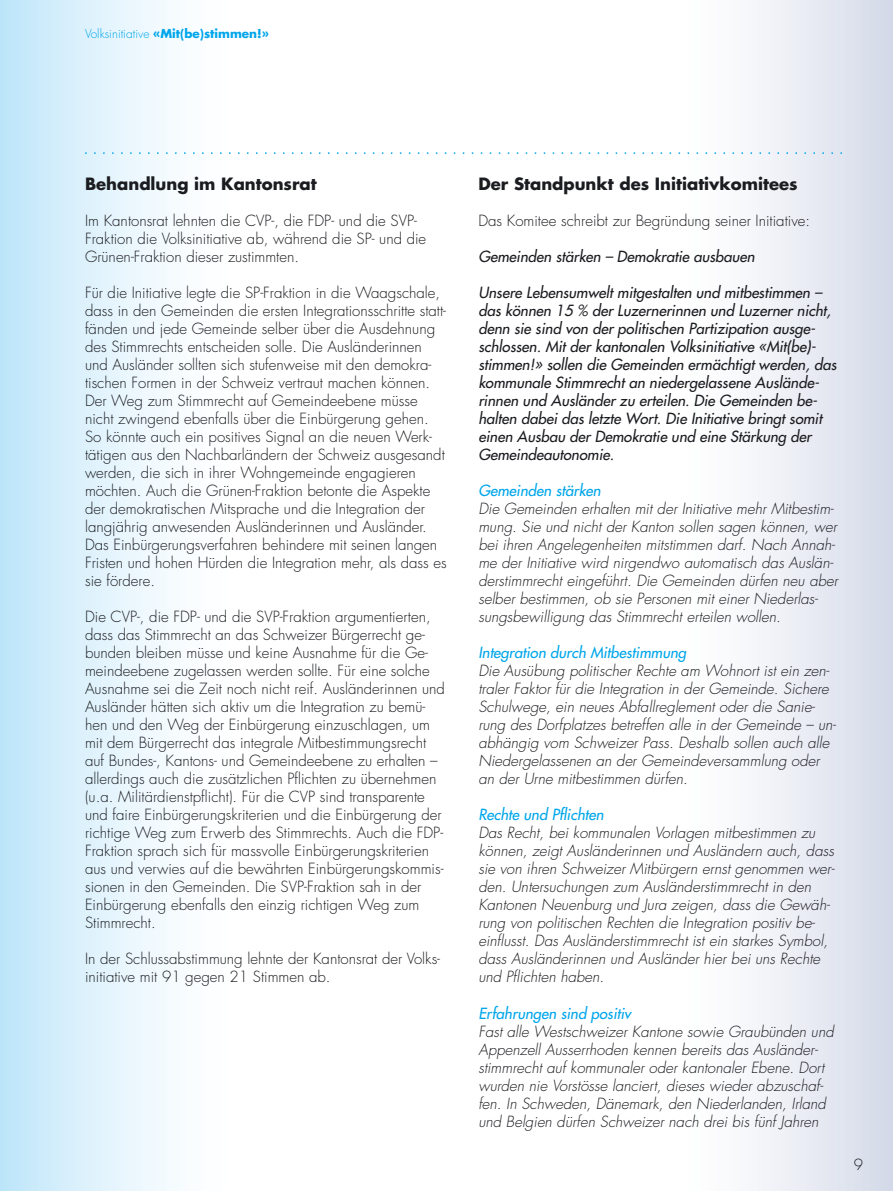
<style>
.page{position:relative;width:893px;height:1191px;background:#fff}
.page>*{position:absolute;margin:0;border:0;box-sizing:border-box;transform-origin:0 0}
.t1{font:700 16.5px "Futura";color:#1b1c20}
.t2{font:300 15px/18px "Futura";color:#1b1c20}
.t3{font:italic 300 15px/18px "Futura";color:#1b1c20}
.t4{font:italic 15px/18px "Futura";color:#1b1c20}
.t5{font:italic 15px "Futura";color:#00a6eb}
.t6{font:700 12px "Futura";color:#00a6eb}
.s1{font-weight:300}
</style>
<div class="page">
<div style="left:665px;top:0;width:228px;height:1191px;background:linear-gradient(to right,#fff,#d6dce9)"></div>
<div style="left:0;top:0;width:246px;height:1191px;background:linear-gradient(to right,#c3e7fa,#fff)"></div>
<svg style="left:85px;top:152px;width:757px;height:2px"></svg>
<p class="t6" style="left:85px;top:25px;width:186px"><span class="s1">Volksinitiative</span> «Mit(be)stimmen!»</p>
<p class="t1" style="left:85px;top:172px;width:233px">Behandlung im Kantonsrat</p>
<p class="t2" style="left:85px;top:212px;width:343px">Im Kantonsrat lehnten die CVP-, die FDP- und die SVP-<br>Fraktion die Volksinitiative ab, während die SP- und die<br>Grünen-Fraktion dieser zustimmten.</p>
<p class="t2" style="left:85px;top:284px;width:363px">Für die Initiative legte die SP-Fraktion in die Waagschale, dass in den Gemeinden die ersten Integrationsschritte statt&shy;fänden und jede Gemeinde selber über die Ausdehnung des Stimmrechts entscheiden solle. Die Ausländerinnen und Ausländer sollten sich stufenweise mit den demokra&shy;tischen Formen in der Schweiz vertraut machen können.<br>Der Weg zum Stimmrecht auf Gemeindeebene müsse nicht zwingend ebenfalls über die Einbürgerung gehen.<br>So könnte auch ein positives Signal an die neuen Werk&shy;tätigen aus den Nachbarländern der Schweiz ausgesandt werden, die sich in ihrer Wohngemeinde engagieren möchten. Auch die Grünen-Fraktion betonte die Aspekte der demokratischen Mitsprache und die Integration der langjährig anwesenden Ausländerinnen und Ausländer.<br>Das Einbürgerungsverfahren behindere mit seinen langen Fristen und hohen Hürden die Integration mehr, als dass es sie fördere.</p>
<p class="t2" style="left:85px;top:608px;width:361px">Die CVP-, die FDP- und die SVP-Fraktion argumentierten, dass das Stimmrecht an das Schweizer Bürgerrecht ge&shy;bunden bleiben müsse und keine Ausnahme für die Ge&shy;meindeebene zugelassen werden sollte. Für eine solche Ausnahme sei die Zeit noch nicht reif. Ausländerinnen und Ausländer hätten sich aktiv um die Integration zu bemü&shy;hen und den Weg der Einbürgerung einzuschlagen, um mit dem Bürgerrecht das integrale Mitbestimmungsrecht auf Bundes-, Kantons- und Gemeindeebene zu erhalten – allerdings auch die zusätzlichen Pflichten zu übernehmen (u.a. Militärdienstpflicht). Für die CVP sind transparente und faire Einbürgerungskriterien und die Einbürgerung der richtige Weg zum Erwerb des Stimmrechts. Auch die FDP-Fraktion sprach sich für massvolle Einbürgerungskriterien aus und verwies auf die bewährten Einbürgerungskommis&shy;sionen in den Gemeinden. Die SVP-Fraktion sah in der Einbürgerung ebenfalls den einzig richtigen Weg zum Stimmrecht.</p>
<p class="t2" style="left:85px;top:950px;width:357px">In der Schlussabstimmung lehnte der Kantonsrat der Volks&shy;initiative mit 91 gegen 21 Stimmen ab.</p>
<p class="t1" style="left:478px;top:172px;width:321px">Der Standpunkt des Initiativkomitees</p>
<p class="t2" style="left:478px;top:212px;width:333px">Das Komitee schreibt zur Begründung seiner Initiative:</p>
<p class="t4" style="left:478px;top:247px;width:278px">Gemeinden stärken – Demokratie ausbauen</p>
<p class="t4" style="left:478px;top:283px;width:360px">Unsere Lebensumwelt mitgestalten und mitbestimmen – das können 15 % der Luzernerinnen und Luzerner nicht, denn sie sind von der politischen Partizipation ausge&shy;schlossen. Mit der kantonalen Volksinitiative «Mit(be)- stimmen!» sollen die Gemeinden ermächtigt werden, das kommunale Stimmrecht an niedergelassene Auslände&shy;rinnen und Ausländer zu erteilen. Die Gemeinden be&shy;halten dabei das letzte Wort. Die Initiative bringt somit einen Ausbau der Demokratie und eine Stärkung der Gemeindeautonomie.</p>
<p class="t5" style="left:478px;top:481px;width:124px">Gemeinden stärken</p>
<p class="t3" style="left:478px;top:500px;width:361px">Die Gemeinden erhalten mit der Initiative mehr Mitbestim&shy;mung. Sie und nicht der Kanton sollen sagen können, wer bei ihren Angelegenheiten mitstimmen darf. Nach Annah&shy;me der Initiative wird nirgendwo automatisch das Auslän&shy;derstimmrecht eingeführt. Die Gemeinden dürfen neu aber selber bestimmen, ob sie Personen mit einer Niederlas&shy;sungsbewilligung das Stimmrecht erteilen wollen.</p>
<p class="t5" style="left:478px;top:643px;width:209px">Integration durch Mitbestimmung</p>
<p class="t3" style="left:478px;top:662px;width:359px">Die Ausübung politischer Rechte am Wohnort ist ein zen&shy;traler Faktor für die Integration in der Gemeinde. Sichere Schulwege, ein neues Abfallreglement oder die Sanie&shy;rung des Dorfplatzes betreffen alle in der Gemeinde – un&shy;abhängig vom Schweizer Pass. Deshalb sollen auch alle Niedergelassenen an der Gemeindeversammlung oder an der Urne mitbestimmen dürfen.</p>
<p class="t5" style="left:478px;top:805px;width:127px">Rechte und Pflichten</p>
<p class="t3" style="left:478px;top:824px;width:358px">Das Recht, bei kommunalen Vorlagen mitbestimmen zu können, zeigt Ausländerinnen und Ausländern auch, dass sie von ihren Schweizer Mitbürgern ernst genommen wer&shy;den. Untersuchungen zum Ausländerstimmrecht in den Kantonen Neuenburg und Jura zeigen, dass die Gewäh&shy;rung von politischen Rechten die Integration positiv be&shy;einflusst. Das Ausländerstimmrecht ist ein starkes Symbol, dass Ausländerinnen und Ausländer hier bei uns Rechte und Pflichten haben.</p>
<p class="t5" style="left:478px;top:1003px;width:154px">Erfahrungen sind positiv</p>
<p class="t3" style="left:478px;top:1022px;width:357px">Fast alle Westschweizer Kantone sowie Graubünden und Appenzell Ausserrhoden kennen bereits das Ausländer&shy;stimmrecht auf kommunaler oder kantonaler Ebene. Dort wurden nie Vorstösse lanciert, dieses wieder abzuschaf&shy;fen. In Schweden, Dänemark, den Niederlanden, Irland und Belgien dürfen Schweizer nach drei bis fünf Jahren</p>
<p class="t2" style="left:854px;top:1155px;width:11px">9</p>
</div>
